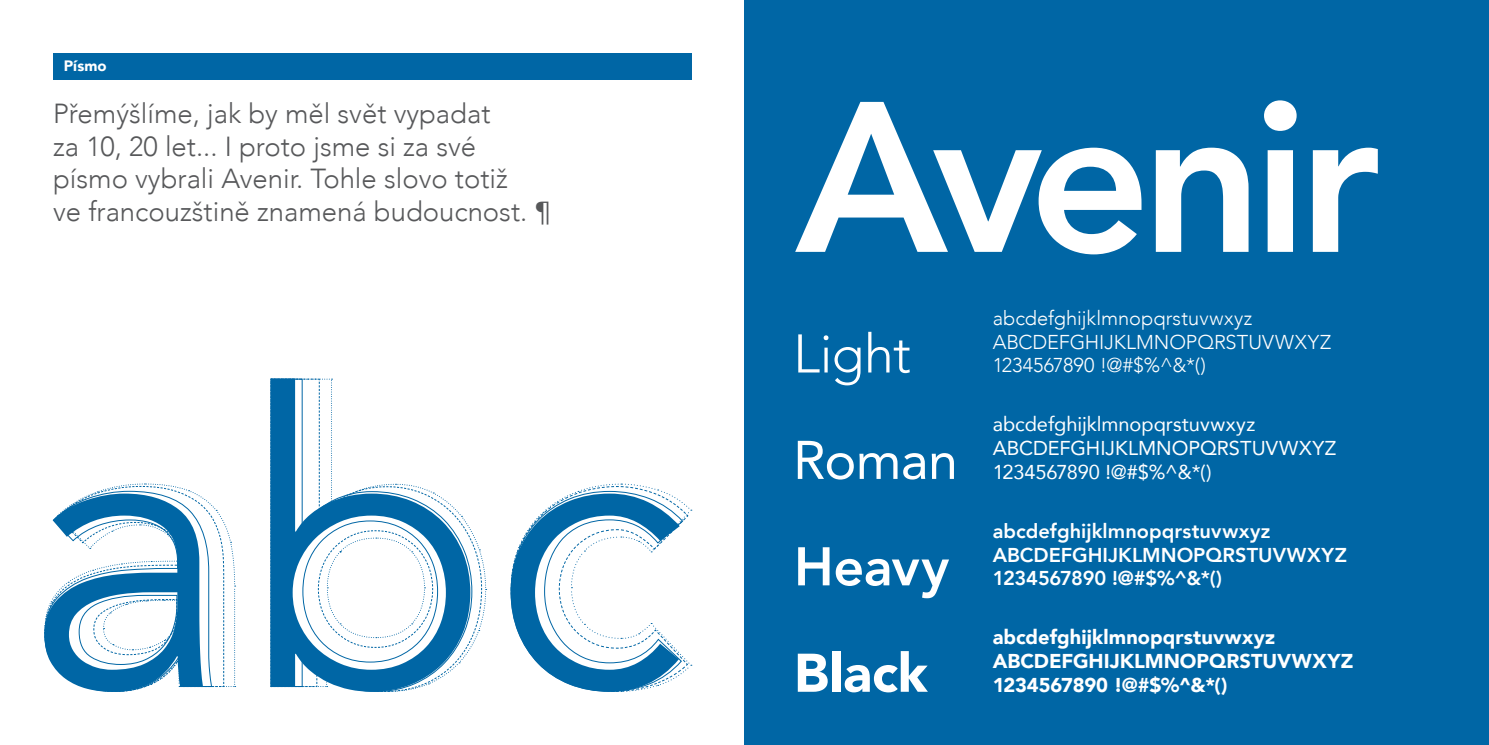
<style>
.page{position:relative;width:1489px;height:745px;background:#fff}
.page>*{position:absolute;margin:0;border:0;box-sizing:border-box;transform-origin:0 0}
.t1{font:800 211.62px "Avenir";letter-spacing:-.05em;color:#fff}
.t2{font:300 53.75px "Avenir";letter-spacing:-.01em;color:#fff}
.t3{font:800 53.75px "Avenir";letter-spacing:-.01em;color:#fff}
.t4{font:53.75px "Avenir";letter-spacing:-.015em;color:#fff}
.t5{font:900 53.75px "Avenir";color:#fff}
.t6{font:300 27.5px/32.5px "Avenir";color:#57585a}
.t7{font:300 20px/23.8px "Avenir";color:#fff}
.t8{font:800 20px/23.8px "Avenir";color:#fff}
.t9{font:20px/23.8px "Avenir";color:#fff}
.t10{font:900 20px/23.8px "Avenir";color:#fff}
.t11{font:900 15px "Avenir";letter-spacing:.005em;color:#fff}
</style>
<div class="page">
<div style="left:744px;top:0;width:744px;height:744px;background:#0066a5"></div>
<svg style="left:470px;top:529px;width:16px;height:120px"></svg>
<svg style="left:510px;top:483px;width:182px;height:208px"></svg>
<svg style="left:44px;top:483px;width:192px;height:208px"></svg>
<svg style="left:271px;top:378px;width:199px;height:313px"></svg>
<div style="left:53px;top:53px;width:638px;height:26px;background:#0066a5"></div>
<p class="t11" style="left:64px;top:53px;width:44px">Písmo</p>
<p class="t6" style="left:53px;top:97px;width:499px">Přemýšlíme, jak by měl svět vypadat<br>za 10, 20 let... I proto jsme si za své písmo vybrali Avenir. Tohle slovo totiž<br>ve francouzštině znamená budoucnost. ¶</p>
<h1 class="t1" style="left:795px;top:13px;width:587px">Avenir</h1>
<h2 class="t2" style="left:793px;top:322px;width:119px">Light</h2>
<h2 class="t4" style="left:793px;top:417px;width:166px">Roman</h2>
<h2 class="t3" style="left:793px;top:524px;width:157px">Heavy</h2>
<h2 class="t5" style="left:793px;top:626px;width:135px">Black</h2>
<p class="t7" style="left:992px;top:306px;width:340px">abcdefghijklmnopqrstuvwxyz<br>ABCDEFGHIJKLMNOPQRSTUVWXYZ<br>1234567890 !@#$%^&amp;*()</p>
<p class="t9" style="left:992px;top:411px;width:345px">abcdefghijklmnopqrstuvwxyz<br>ABCDEFGHIJKLMNOPQRSTUVWXYZ<br>1234567890 !@#$%^&amp;*()</p>
<p class="t8" style="left:992px;top:518px;width:356px">abcdefghijklmnopqrstuvwxyz<br>ABCDEFGHIJKLMNOPQRSTUVWXYZ<br>1234567890 !@#$%^&amp;*()</p>
<p class="t10" style="left:992px;top:624px;width:362px">abcdefghijklmnopqrstuvwxyz<br>ABCDEFGHIJKLMNOPQRSTUVWXYZ<br>1234567890 !@#$%^&amp;*()</p>
</div>
